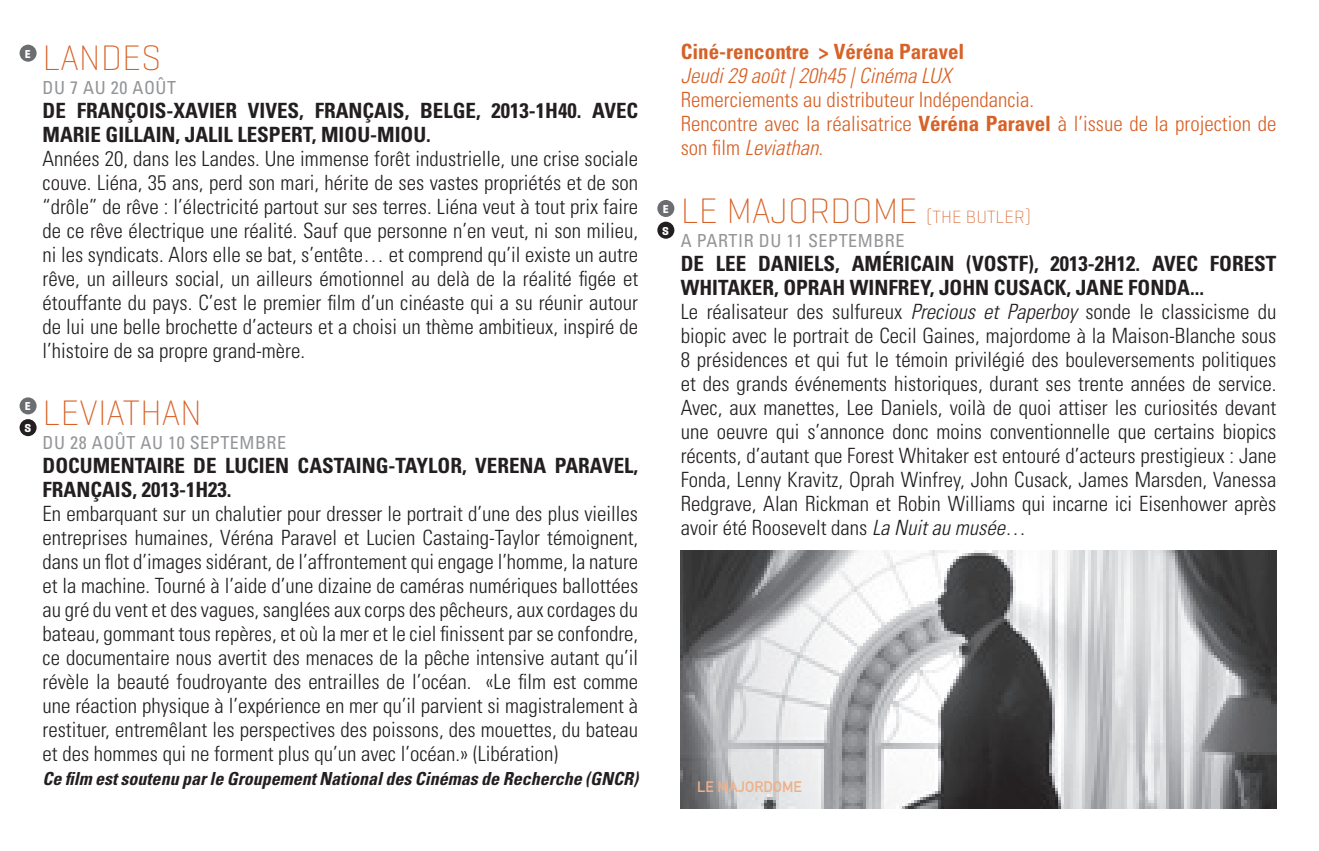
<style>
.page{position:relative;width:1319px;height:851px;background:#fff}
.page>*{position:absolute;margin:0;border:0;box-sizing:border-box;transform-origin:0 0}
.t1{font:200 36px "Geogrotesque";color:#d76126}
.t2{font:300 condensed 21px/24px "Univers";color:#231f20;text-align:justify}
.t3{font:700 condensed 21px/24px "Univers";color:#231f20}
.t4{font:300 condensed 21px/24px "Univers";color:#d76126}
.t5{font:700 condensed 21px "Univers";color:#d76126}
.t6{font:italic 300 condensed 21px "Univers";color:#d76126}
.t7{font:italic 700 condensed 18px "Univers";color:#231f20}
.t8{font:condensed 18px "Univers";letter-spacing:.03em;color:#939598}
.t9{font:15px "DIN Mittelschrift";color:#ecb18a}
.t10{font:700 11.7px "Geogrotesque";color:#fff}
.s1{font-weight:700}
.s2{font-style:italic}
.s3{font-size:18px}
</style>
<div class="page">
<div style="left:20px;top:45px;width:17px;height:17px;background:#6c6d70;border-radius:50%"></div>
<div style="left:20px;top:397px;width:17px;height:17px;background:#6c6d70;border-radius:50%"></div>
<div style="left:657px;top:200px;width:17px;height:17px;background:#6c6d70;border-radius:50%"></div>
<div style="left:20px;top:419px;width:17px;height:17px;background:#231f20;border-radius:50%"></div>
<div style="left:657px;top:222px;width:17px;height:17px;background:#231f20;border-radius:50%"></div>
<img style="left:680px;top:550px;width:596px;height:258px">
<p class="t10" style="left:25px;top:46px;width:7px">E</p>
<p class="t10" style="left:25px;top:399px;width:7px">E</p>
<p class="t10" style="left:24px;top:420px;width:8px">S</p>
<h1 class="t1" style="left:43px;top:35px;width:120px">LANDES</h1>
<p class="t8" style="left:43px;top:76px;width:135px">DU 7 AU 20 AOÛT</p>
<p class="t3" style="left:43px;top:98px;width:142px">DE FRANÇOIS-XAVI</p>
<p class="t3" style="left:43px;top:98px;width:595px;text-indent:172px">ER VIVES, FRANÇAIS, BELGE, 2013-1H40. AVEC<br>MARIE GI LLAI N, JALIL LESPERT, MIOU-MIOU.</p>
<p class="t2" style="left:43px;top:146px;width:597px">Années 20, dans les Landes. Une immense forêt industrielle, une crise sociale couve. Liéna, 35 ans, perd son mari, hérite de ses vastes propriétés et de son “drôle” de rêve : l’électricité partout sur ses terres. Liéna veut à tout prix faire de ce rêve électrique une réalité. Sauf que personne n’en veut, ni son milieu, ni les syndicats. Alors elle se bat, s’entête… et comprend qu’il existe un autre rêve, un ailleurs social, un ailleurs émotionnel au delà de la réalité figée et étouffante du pays. C’est le premier film d’un cinéaste qui a su réunir autour de lui une belle brochette d’acteurs et a choisi un thème ambitieux, inspiré de l’histoire de sa propre grand-mère.</p>
<h1 class="t1" style="left:43px;top:390px;width:161px">LEVIATHAN</h1>
<p class="t8" style="left:43px;top:431px;width:245px">DU 28 AOÛT AU 10 SEPTEMBRE</p>
<p class="t3" style="left:43px;top:453px;width:278px">DOCUMENTAIRE DE LUCIEN CASTAI</p>
<p class="t3" style="left:362px;top:453px;width:278px">NG-TAYLOR, VERENA PARAVEL,</p>
<p class="t3" style="left:43px;top:477px;width:190px">FRANÇAIS, 2013-1H23.</p>
<p class="t2" style="left:43px;top:501px;width:597px">En embarquant sur un chalutier pour dresser le portrait d’une des plus vieilles entreprises humaines, Véréna Paravel et Lucien Castaing-Taylor témoignent, dans un flot d’images sidérant, de l’affrontement qui engage l’homme, la nature et la machine. Tourné à l’aide d’une dizaine de caméras numériques ballottées au gré du vent et des vagues, sanglées aux corps des pêcheurs, aux cordages du bateau, gommant tous repères, et où la mer et le ciel finissent par se confondre, ce documentaire nous avertit des menaces de la pêche intensive autant qu’il révèle la beauté foudroyante des entrailles de l’océan. «Le film est comme une réaction physique à l’expérience en mer qu’il parvient si magistralement à restituer, entremêlant les perspectives des poissons, des mouettes, du bateau et des hommes qui ne forment plus qu’un avec l’océan.» (Libération)</p>
<p class="t7" style="left:43px;top:767px;width:597px">Ce film est soutenu par le Groupement National des Cinémas de Recherche (GNCR)</p>
<p class="t5" style="left:680px;top:39px;width:285px">CINÉ-RENCONTRE &gt; VÉRÉNA PARAVEL</p>
<p class="t6" style="left:680px;top:63px;width:272px">Jeudi 29 août | 20h45 | Cinéma LUX</p>
<p class="t4" style="left:680px;top:88px;width:597px">Remerciements au distributeur Indépendancia.<br>Rencontre avec la réalisatrice <span class="s1">VÉRÉNA PARAVEL</span> à l’issue de la projection de son film <span class="s2">Leviathan</span>.</p>
<p class="t10" style="left:662px;top:201px;width:7px">E</p>
<p class="t10" style="left:662px;top:223px;width:8px">S</p>
<h1 class="t1" style="left:680px;top:188px;width:352px">LE MAJORDOME <span class="s3">(THE BUTLER)</span></h1>
<p class="t8" style="left:680px;top:229px;width:225px">A PARTIR D U 11 SEPTEMBRE</p>
<p class="t3" style="left:680px;top:251px;width:233px">DE LEE DANIELS, AMÉRICAI</p>
<p class="t2" style="left:680px;top:251px;width:597px;text-align:left;text-indent:259px"><span class="s1">N (VOSTF), 2013-2H12. AVEC FOREST WHITAKER, OPRAH WI NFREY, JOHN CUSACK, JANE FONDA...<br></span>Le réalisateur des sulfureux <span class="s2">Precious et Paperboy</span> sonde le classicisme du biopic avec le portrait de Cecil Gaines, majordome à la Maison-Blanche sous 8 présidences et qui fut le témoin privilégié des bouleversements politiques et des grands événements historiques, durant ses trente années de service.<br>Avec, aux manettes, Lee Daniels, voilà de quoi attiser les curiosités devant une oeuvre qui s’annonce donc moins conventionnelle que certains biopics récents, d’autant que Forest Whitaker est entouré d’acteurs prestigieux : Jane Fonda, Lenny Kravitz, Oprah Winfrey, John Cusack, James Marsden, Vanessa Redgrave, Alan Rickman et Robin Williams qui incarne ici Eisenhower après avoir été Roosevelt dans <span class="s2">La Nuit au musée</span>…</p>
<p class="t9" style="left:697px;top:777px;width:106px">LE MAJORDOME</p>
</div>
